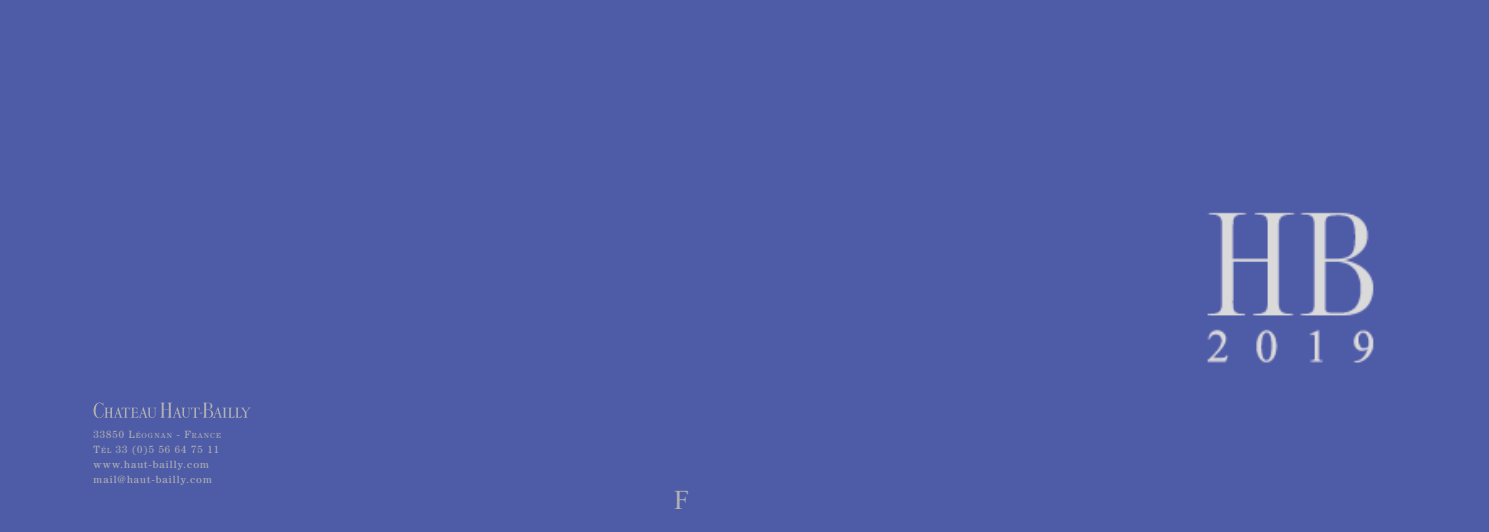
<style>
.page{position:relative;width:1489px;height:532px;background:#fff}
.page>*{position:absolute;margin:0;border:0;box-sizing:border-box;transform-origin:0 0}
.t1{font:27px "Times New Roman";color:#b3b2b2}
.t2{font:10.5px/15px "Century";letter-spacing:.1em;color:#b3b2b2}
.t3{font:7.35px "Century";letter-spacing:.145em;color:#b3b2b2}
.s1{font-size:10.5px}
.s2{font-style:inherit}
.s3{font-size:7.35px}
</style>
<div class="page">
<div style="left:0;top:0;width:765px;height:531px;background:#4e5ca7"></div>
<svg style="left:94px;top:402px;width:157px;height:16px;background:#606ca8"></svg>
<div style="left:765px;top:0;width:723px;height:531px;background:#4e5ca7"></div>
<p class="t3" style="left:94px;top:431px;width:129px"><span class="s1">33850</span> <span class="s1">L</span>ÉOGNAN <span class="s1">- F</span>RANCE</p>
<p class="t2" style="left:94px;top:441px;width:127px"><span class="s2">T</span><span class="s3">ÉL</span> <span class="s2">33 (0)5 56 64 75 11 </span>www.haut-bailly.com mail@haut-bailly.com</p>
<h1 class="t1" style="left:674px;top:481px;width:17px">F</h1>
</div>
